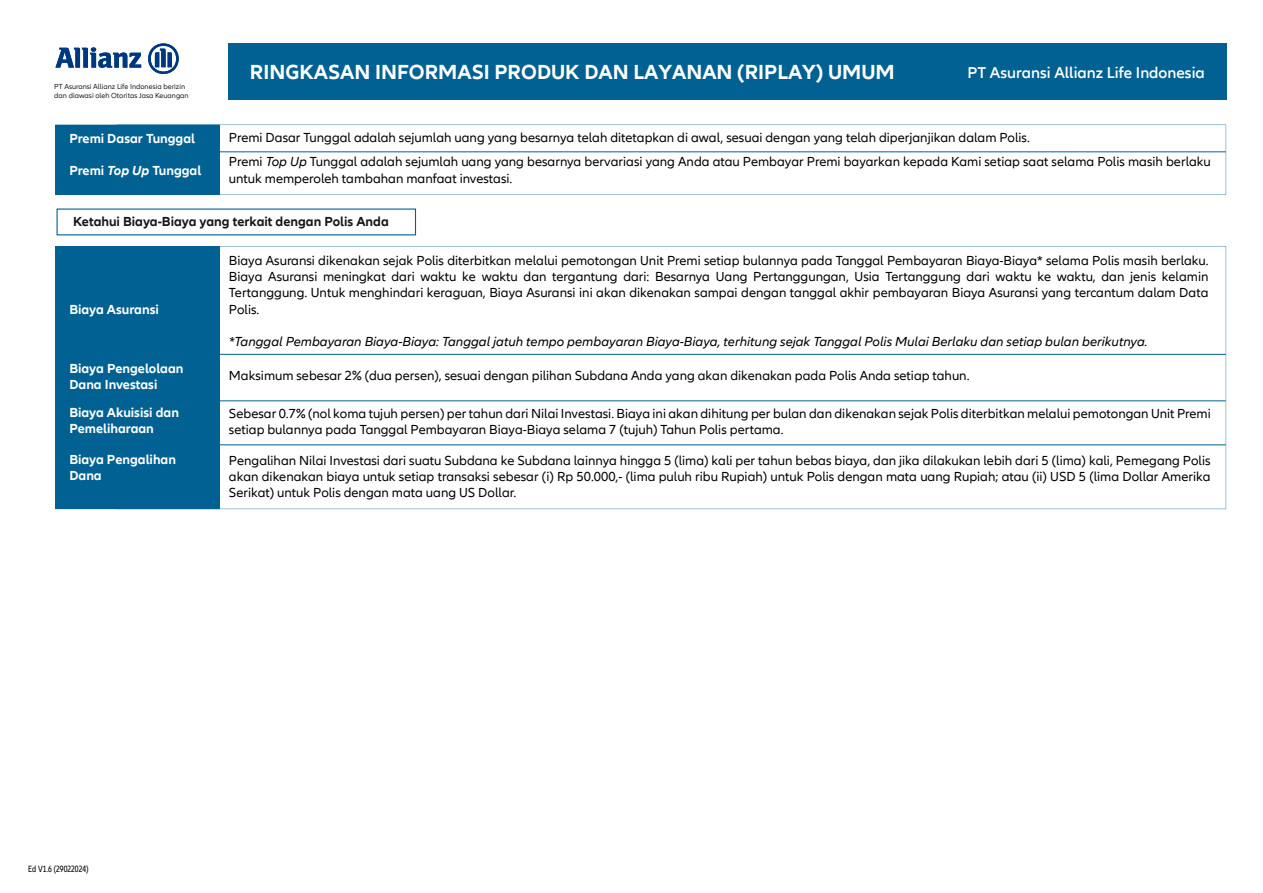
<style>
.page{position:relative;width:1263px;height:893px;background:#fff}
.page>*{position:absolute;margin:0;border:0;box-sizing:border-box;transform-origin:0 0}
.t1{font:700 21px "Allianz Neo";color:#fff}
.t2{font:600 16.2px "Allianz Neo";color:#fff}
.t3{font:13.5px/16.2px "Allianz Neo";color:#000}
.t4{font:italic 13.5px "Allianz Neo";color:#000}
.t5{font:700 13.5px/16.2px "Allianz Neo";color:#fff}
.t6{font:700 13.5px "Allianz Neo";color:#181718}
.t7{font:condensed 9.3px "Allianz Neo";color:#000;scale:.95 1}
.t8{font:7.5px/9px "Allianz Neo";color:#231f20}
.s1{font-style:italic}
</style>
<div class="page">
<div style="left:228px;top:43px;width:998px;height:56px;background:#006192"></div>
<svg style="left:55px;top:47px;width:86px;height:21px"></svg>
<svg style="left:148px;top:43px;width:31px;height:31px"></svg>
<svg style="left:220px;top:125px;width:1006px;height:70px"></svg>
<div style="left:55px;top:125px;width:165px;height:70px;background:#006192"></div>
<hr style="left:56px;top:152px;width:1170px;height:1px;background:#006192">
<svg style="left:220px;top:246px;width:1006px;height:263px"></svg>
<div style="left:55px;top:246px;width:165px;height:263px;background:#006192"></div>
<hr style="left:56px;top:354px;width:1170px;height:1px;background:#006192">
<hr style="left:56px;top:401px;width:1170px;height:1px;background:#006192">
<hr style="left:56px;top:445px;width:1170px;height:1px;background:#006192">
<h1 class="t1" style="left:250px;top:60px;width:646px">RINGKASAN INFORMASI PRODUK DAN LAYANAN (RIPLAY) UMUM</h1>
<p class="t2" style="left:967px;top:63px;width:239px">PT Asuransi Allianz Life Indonesia</p>
<p class="t8" style="left:54px;top:82px;width:136px">PT Asuransi Allianz Life Indonesia berizin dan diawasi oleh Otoritas Jasa Keuangan</p>
<p class="t5" style="left:69px;top:131px;width:127px">Premi Dasar Tunggal</p>
<p class="t3" style="left:229px;top:130px;width:802px">Premi Dasar Tunggal adalah sejumlah uang yang besarnya telah ditetapkan di awal, sesuai dengan yang telah diperjanjikan dalam Polis.</p>
<p class="t5" style="left:69px;top:163px;width:134px">Premi <span class="s1">Top Up</span> Tunggal</p>
<p class="t3" style="left:229px;top:154px;width:983px">Premi <span class="s1">Top Up</span> Tunggal adalah sejumlah uang yang besarnya bervariasi yang Anda atau Pembayar Premi bayarkan kepada Kami setiap saat selama Polis masih berlaku untuk memperoleh tambahan manfaat investasi.</p>
<p class="t6" style="left:73px;top:214px;width:317px">Ketahui Biaya-Biaya yang terkait dengan Polis Anda</p>
<p class="t5" style="left:69px;top:302px;width:91px">Biaya Asuransi</p>
<p class="t3" style="left:229px;top:253px;width:981px;text-align:justify">Biaya Asuransi dikenakan sejak Polis diterbitkan melalui pemotongan Unit Premi setiap bulannya pada Tanggal Pembayaran Biaya-Biaya* selama Polis masih berlaku.<br>Biaya Asuransi meningkat dari waktu ke waktu dan tergantung dari: Besarnya Uang Pertanggungan, Usia Tertanggung dari waktu ke waktu, dan jenis kelamin Tertanggung. Untuk menghindari keraguan, Biaya Asuransi ini akan dikenakan sampai dengan tanggal akhir pembayaran Biaya Asuransi yang tercantum dalam Data Polis.</p>
<p class="t4" style="left:229px;top:334px;width:920px">*Tanggal Pembayaran Biaya-Biaya: Tanggal jatuh tempo pembayaran Biaya-Biaya, terhitung sejak Tanggal Polis Mulai Berlaku dan setiap bulan berikutnya.</p>
<p class="t5" style="left:69px;top:361px;width:116px">Biaya Pengelolaan<br>Dana Investasi</p>
<p class="t3" style="left:229px;top:368px;width:742px">Maksimum sebesar 2% (dua persen), sesuai dengan pilihan Subdana Anda yang akan dikenakan pada Polis Anda setiap tahun.</p>
<p class="t5" style="left:69px;top:405px;width:111px">Biaya Akuisisi dan<br>Pemeliharaan</p>
<p class="t3" style="left:229px;top:406px;width:983px">Sebesar 0.7% (nol koma tujuh persen) per tahun dari Nilai Investasi. Biaya ini akan dihitung per bulan dan dikenakan sejak Polis diterbitkan melalui pemotongan Unit Premi setiap bulannya pada Tanggal Pembayaran Biaya-Biaya selama 7 (tujuh) Tahun Polis pertama.</p>
<p class="t5" style="left:69px;top:451px;width:108px">Biaya Pengalihan<br>Dana</p>
<p class="t3" style="left:229px;top:452px;width:983px;text-align:justify">Pengalihan Nilai Investasi dari suatu Subdana ke Subdana lainnya hingga 5 (lima) kali per tahun bebas biaya, dan jika dilakukan lebih dari 5 (lima) kali, Pemegang Polis akan dikenakan biaya untuk setiap transaksi sebesar (i) Rp 50.000,- (lima puluh ribu Rupiah) untuk Polis dengan mata uang Rupiah; atau (ii) USD 5 (lima Dollar Amerika Serikat) untuk Polis dengan mata uang US Dollar.</p>
<p class="t7" style="left:28px;top:863px;width:65px">Ed V1.6 (29022024)</p>
<p class="t7" style="left:56px;top:863px;width:32px">04 1023)</p>
<p class="t7" style="left:48px;top:863px;width:42px">5 1010 3</p>
<p class="t7" style="left:48px;top:863px;width:5px">1</p>
<p class="t7" style="left:48px;top:863px;width:26px">4 3 3</p>
<p class="t7" style="left:48px;top:863px;width:42px">2 DDMMYY</p>
<p class="t7" style="left:48px;top:863px;width:18px">3 8</p>
</div>
